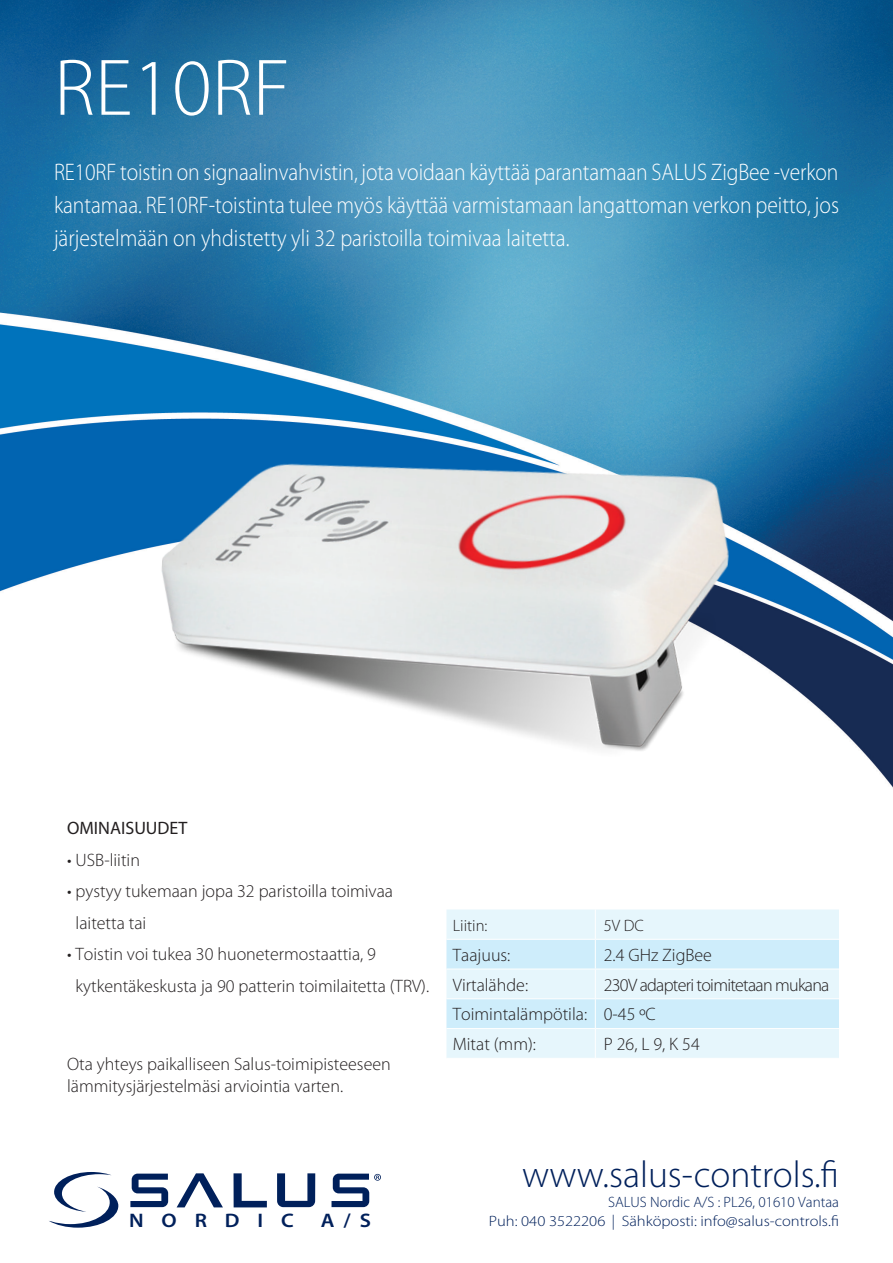
<style>
.page{position:relative;width:893px;height:1263px;background:#fff}
.page>*{position:absolute;margin:0;border:0;box-sizing:border-box;transform-origin:0 0}
.t1{font:300 81px "Myriad Pro";color:#fff}
.t2{font:300 37.5px "Myriad Pro";color:#00205b}
.t3{font:300 24px/33px "Myriad Pro";color:#fff;text-align:justify;scale:.9 1}
.t4{font:600 19.65px "Myriad Pro";color:#00205b;scale:1.1 1}
.t5{font:300 18px/31.5px "Myriad Pro";color:#231f20}
.t6{font:300 18px "Myriad Pro";letter-spacing:-.04em;color:#231f20}
.t7{font:18px "Myriad Pro";color:#231f20}
.t8{font:300 16.5px "Myriad Pro";color:#231f20}
.t9{font:300 15px "Myriad Pro";color:#00205b;scale:1.1 1}
.t10{font:300 15px "Myriad Pro";color:#00205b}
</style>
<div class="page">
<img style="left:0;top:0;width:893px;height:1228px">
<svg style="left:130px;top:1173px;width:38px;height:34px"></svg>
<svg style="left:332px;top:1173px;width:49px;height:34px"></svg>
<svg style="left:277px;top:1173px;width:38px;height:34px"></svg>
<svg style="left:177px;top:1173px;width:46px;height:34px"></svg>
<svg style="left:234px;top:1173px;width:33px;height:34px"></svg>
<svg style="left:49px;top:1172px;width:69px;height:55px"></svg>
<div style="left:446px;top:909px;width:393px;height:30px;background:#e6f6fc"></div>
<hr style="left:595px;top:909px;width:1px;height:30px;background:#fff">
<svg style="left:446px;top:939px;width:393px;height:119px;background:#dbf1fb"></svg>
<hr style="left:446px;top:1058px;width:149px;height:1px;background:#fff">
<hr style="left:595px;top:1058px;width:244px;height:1px;background:#fff">
<img style="left:83px;top:361px;width:697px;height:464px">
<p class="t1" style="left:54px;top:43px;width:238px">RE10RF</p>
<p class="t3" style="left:54px;top:156px;width:874px">RE10RF toistin on signaalinvahvistin, jota voidaan käyttää parantamaan SALUS ZigBee -verkon kantamaa. RE10RF-toistinta tulee myös käyttää varmistamaan langattoman verkon peitto, jos järjestelmään on yhdistetty yli 32 paristoilla toimivaa laitetta.</p>
<p class="t7" style="left:67px;top:817px;width:122px">OMINAISUUDET</p>
<p class="t5" style="left:67px;top:844px;width:74px">• USB-liitin</p>
<p class="t5" style="left:76px;top:876px;width:319px;text-indent:-9px">• pystyy tukemaan jopa 32 paristoilla toimivaa laitetta tai</p>
<p class="t5" style="left:76px;top:939px;width:355px;text-indent:-9px">• Toistin voi tukea 30 huonetermostaattia, 9 kytkentäkeskusta ja 90 patterin toimilaitetta (TRV).</p>
<p class="t5" style="left:67px;top:1053px;width:325px;line-height:22.5px">Ota yhteys paikalliseen Salus-toimipisteeseen lämmitysjärjestelmäsi arviointia varten.</p>
<p class="t8" style="left:453px;top:916px;width:36px">Liitin:</p>
<p class="t8" style="left:604px;top:916px;width:42px">5V DC</p>
<p class="t5" style="left:453px;top:939px;width:59px">Taajuus:</p>
<p class="t5" style="left:604px;top:939px;width:110px">2.4 GHz ZigBee</p>
<p class="t5" style="left:453px;top:969px;width:77px">Virtalähde:</p>
<p class="t6" style="left:604px;top:975px;width:227px">230V adapteri toimitetaan mukana</p>
<p class="t5" style="left:453px;top:999px;width:136px">Toimintalämpötila:</p>
<p class="t5" style="left:604px;top:999px;width:53px">0-45 ºC</p>
<p class="t5" style="left:453px;top:1029px;width:85px">Mitat (mm):</p>
<p class="t5" style="left:604px;top:1029px;width:97px">P 26, L 9, K 54</p>
<p class="t4" style="left:129px;top:1207px;width:151px">N O R D I C</p>
<p class="t4" style="left:321px;top:1207px;width:47px">A / S</p>
<p class="t2" style="left:522px;top:1154px;width:318px">www.salus-controls.fi</p>
<p class="t10" style="left:608px;top:1194px;width:232px">SALUS Nordic A/S : PL26, 01610 Vantaa</p>
<p class="t9" style="left:489px;top:1213px;width:320px">Puh: 040 3522206 | Sähköposti: info@salus-controls.fi</p>
</div>
